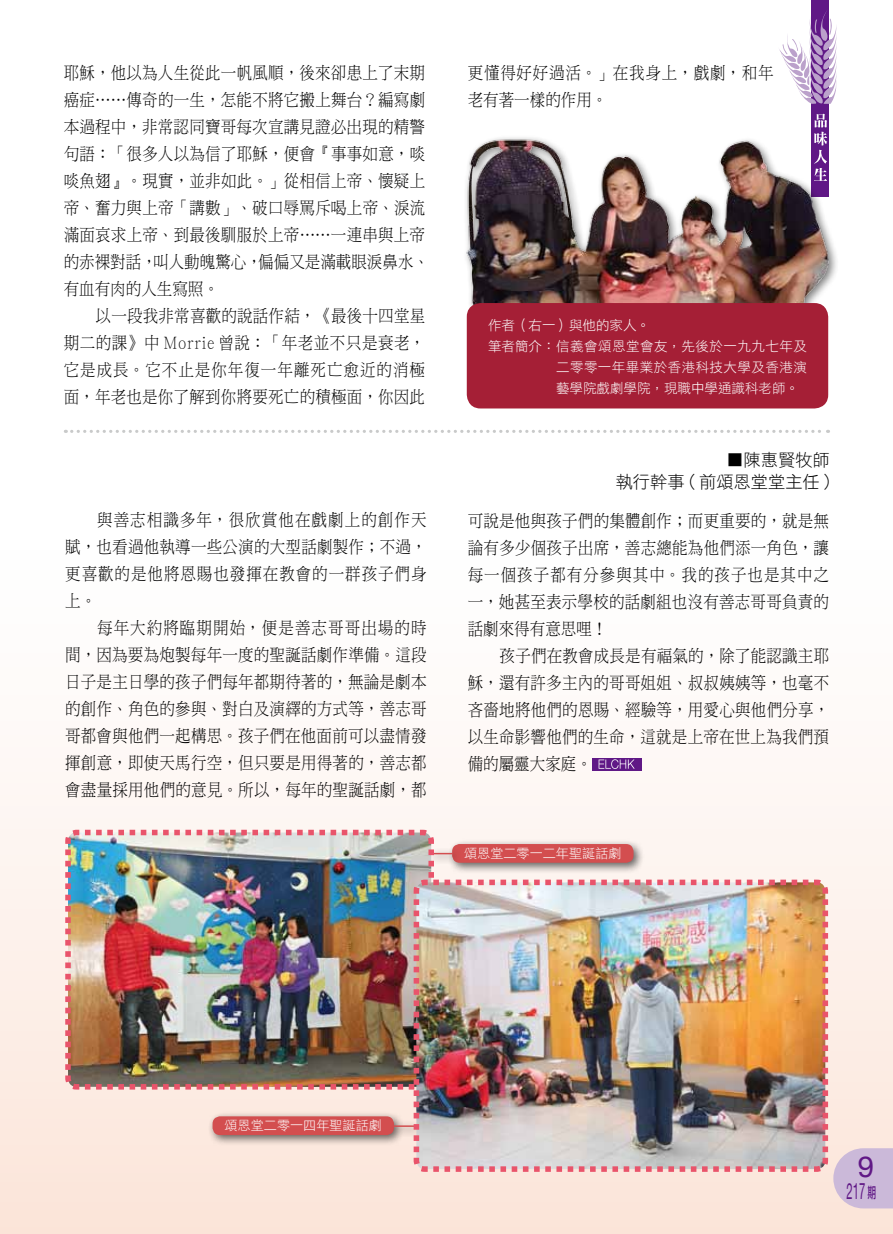
<style>
.page{position:relative;width:893px;height:1234px;background:#fff}
.page>*{position:absolute;margin:0;border:0;box-sizing:border-box;transform-origin:0 0}
.t1{font:29.25px "Helvetica Neue";color:#601886}
.t2{font:22.5px "Helvetica Neue";color:#601886;scale:.5 1}
.t3{font:17.25px/27px "DF Ming HK W3";letter-spacing:.015em;color:#000;text-align:justify;scale:.9 1}
.t4{font:17.25px/27px "DF Ming HK W3";letter-spacing:.05em;color:#000;scale:.9 1}
.t5{font:17.25px/22.5px "DF Hei HK W3";color:#000;text-align:right}
.t6{font:13.5px "DF Li Hei HK W3";letter-spacing:.035em;color:#fff}
.t7{font:13.5px "DF Li Hei HK W3";color:#fff}
.t8{font:13.2px "DF Li Hei HK W3";color:#fff}
.s1{font-family:"DF Li Hei HK W5";font-size:15px}
</style>
<div class="page">
<div style="left:0;top:521px;width:893px;height:712px;background:linear-gradient(to bottom,#fff,#fbe6da)"></div>
<div style="left:447px;top:838px;width:198px;height:35px;background:#000;opacity:.6"></div>
<div style="left:452px;top:843px;width:182px;height:19px;background:#d34e4f;border-radius:8px"></div>
<div style="left:811px;top:0;width:18px;height:197px;background:#601886"></div>
<svg style="left:779px;top:11px;width:57px;height:93px"></svg>
<svg style="left:814px;top:114px;width:13px;height:21px"></svg>
<img style="left:466px;top:135px;width:366px;height:178px">
<div style="left:467px;top:303px;width:361px;height:105px;background:#a51f36;border-radius:14px"></div>
<svg style="left:592px;top:757px;width:49px;height:13px"></svg>
<svg style="left:599px;top:759px;width:36px;height:9px"></svg>
<svg style="left:72px;top:430px;width:757px;height:3px"></svg>
<img style="left:62px;top:826px;width:375px;height:266px">
<img style="left:85px;top:899px;width:326px;height:255px">
<svg style="left:823px;top:896px;width:70px;height:312px;background:#f4e5e3"></svg>
<svg style="left:428px;top:846px;width:380px;height:30px"></svg>
<img style="left:411px;top:876px;width:420px;height:298px">
<p class="t3" style="left:64px;top:59px;width:407px;text-align:left">耶穌，他以為人生從此一帆風順，後來卻患上了末期癌症……傳奇的一生，怎能不將它搬上舞台？編寫劇本過程中，非常認同寶哥每次宣講見證必出現的精警句語：「很多人以為信了耶穌，便會『事事如意，啖啖魚翅』。現實，並非如此。」從相信上帝、懷疑上帝、奮力與上帝「講數」、破口辱罵斥喝上帝、淚流滿面哀求上帝、到最後馴服於上帝……一連串與上帝的赤裸對話，叫人動魄驚心，偏偏又是滿載眼淚鼻水、有血有肉的人生寫照。</p>
<p class="t3" style="left:64px;top:302px;width:403px;text-indent:32px">以一段我非常喜歡的說話作結，《最後十四堂星期二的課》中 Morrie 曾說：「年老並不只是衰老，它是成長。它不止是你年復一年離死亡愈近的消極面，年老也是你了解到你將要死亡的積極面，你因此</p>
<p class="t7" style="left:488px;top:317px;width:163px">作者（右一）與他的家人。</p>
<p class="t4" style="left:468px;top:59px;width:342px">更懂得好好過活。」在我身上，戲劇，和年老有著一樣的作用。</p>
<p class="t6" style="left:488px;top:338px;width:320px">筆者簡介： 信義會頌恩堂會友，先後於一九九七年及</p>
<p class="t6" style="left:556px;top:359px;width:252px">二零零一年畢業於香港科技大學及香港演</p>
<p class="t7" style="left:556px;top:380px;width:244px">藝學院戲劇學院，現職中學通識科老師。</p>
<p class="t3" style="left:65px;top:506px;width:403px;text-indent:32px">與善志相識多年，很欣賞他在戲劇上的創作天賦，也看過他執導一些公演的大型話劇製作；不過，更喜歡的是他將恩賜也發揮在教會的一群孩子們身上。</p>
<p class="t3" style="left:65px;top:614px;width:403px;text-indent:32px">每年大約將臨期開始，便是善志哥哥出場的時間，因為要為炮製每年一度的聖誕話劇作準備。這段日子是主日學的孩子們每年都期待著的，無論是劇本的創作、角色的參與、對白及演繹的方式等，善志哥哥都會與他們一起構思。孩子們在他面前可以盡情發揮創意，即使天馬行空，但只要是用得著的，善志都會盡量採用他們的意見。所以，每年的聖誕話劇，都</p>
<p class="t5" style="left:616px;top:448px;width:216px">■陳惠賢牧師<br>執行幹事 ( 前頌恩堂堂主任 )</p>
<p class="t3" style="left:468px;top:506px;width:403px">可說是他與孩子們的集體創作；而更重要的，就是無論有多少個孩子出席，善志總能為他們添一角色，讓每一個孩子都有分參與其中。我的孩子也是其中之一，她甚至表示學校的話劇組也沒有善志哥哥負責的話劇來得有意思哩！</p>
<p class="t3" style="left:468px;top:641px;width:403px;text-indent:32px">孩子們在教會成長是有福氣的，除了能認識主耶穌，還有許多主內的哥哥姐姐、叔叔姨姨等，也毫不吝嗇地將他們的恩賜、經驗等，用愛心與他們分享，以生命影響他們的生命，這就是上帝在世上為我們預備的屬靈大家庭。</p>
<p class="t8" style="left:464px;top:845px;width:159px">頌恩堂二零一二年聖誕話劇</p>
<p class="t8" style="left:225px;top:1117px;width:159px">頌恩堂二零一四年聖誕話劇</p>
<h1 class="t1" style="left:858px;top:1148px;width:18px">9</h1>
<h2 class="t2" style="left:847px;top:1177px;width:62px">217 <span class="s1">期</span></h2>
</div>
